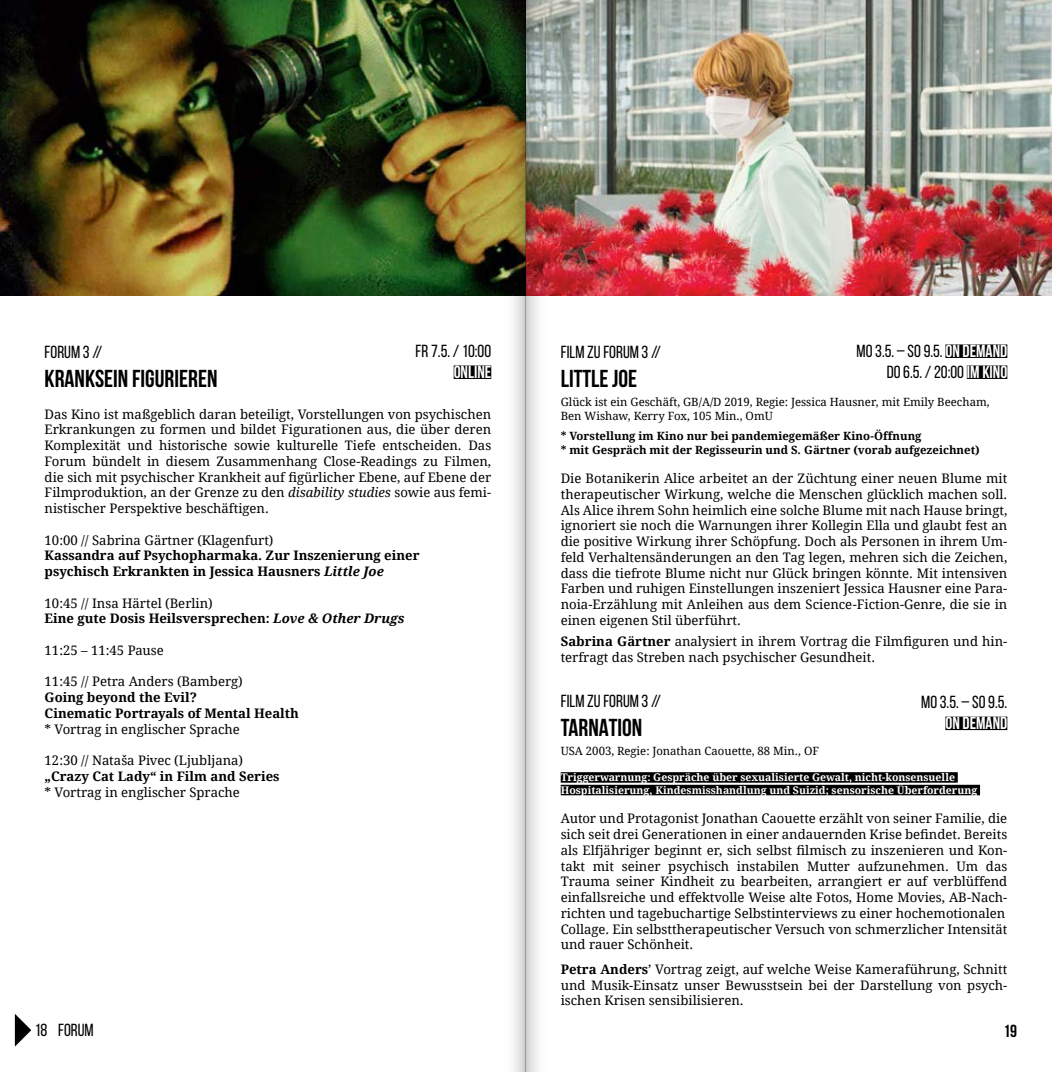
<style>
.page{position:relative;width:1052px;height:1072px;background:#fff}
.page>*{position:absolute;margin:0;border:0;box-sizing:border-box;transform-origin:0 0}
.t1{font:700 24.5px "Bebas Neue";color:#000}
.t2{font:17.5px/21px "Bebas Neue";color:#000;text-align:right}
.t3{font:700 17.5px "Bebas Neue";color:#fff}
.t4{font:700 17.5px "Bebas Neue";color:#000}
.t5{font:13.12px/15.8px "Droid Serif";color:#000;text-align:justify}
.t6{font:700 13.12px/15.8px "Droid Serif";color:#000}
.t7{font:11.38px/13.7px "Droid Serif";color:#000}
.t8{font:700 11.38px/13.7px "Droid Serif";color:#000}
.t9{font:700 10.5px/12.6px "Droid Serif";color:#fff}
.s1{font-style:italic}
.s2{font-weight:400}
.s3{font-weight:700;color:#fff}
.s4{font-weight:700}
</style>
<div class="page">
<img style="left:0;top:0;width:1052px;height:296px">
<svg style="left:15px;top:1014px;width:16px;height:32px"></svg>
<div style="left:454px;top:365px;width:37px;height:14px;background:#000"></div>
<div style="left:561px;top:772px;width:396px;height:10px;background:#000"></div>
<div style="left:561px;top:784px;width:419px;height:11px;background:#000"></div>
<div style="left:945px;top:344px;width:62px;height:14px;background:#000"></div>
<div style="left:967px;top:365px;width:40px;height:14px;background:#000"></div>
<div style="left:945px;top:716px;width:62px;height:14px;background:#000"></div>
<svg style="left:502px;top:0;width:23px;height:1071px"></svg>
<svg style="left:525px;top:0;width:22px;height:1071px"></svg>
<h2 class="t2" style="left:416px;top:340px;width:77px">FR 7.5. / 10:00</h2>
<h2 class="t3" style="left:454px;top:362px;width:39px">ONLINE</h2>
<h2 class="t2" style="left:45px;top:341px;width:59px">FORUM 3 //</h2>
<h1 class="t1" style="left:45px;top:365px;width:174px">KRANKSEIN FIGURIEREN</h1>
<p class="t5" style="left:45px;top:406px;width:448px">Das Kino ist maßgeblich daran beteiligt, Vorstellungen von psychischen Erkrankungen zu formen und bildet Figurationen aus, die über deren Komplexität und historische sowie kulturelle Tiefe entscheiden. Das Forum bündelt in diesem Zusammenhang Close-Readings zu Filmen, die sich mit psychischer Krankheit auf figürlicher Ebene, auf Ebene der Filmproduktion, an der Grenze zu den <span class="s1">disability studies</span> sowie aus femi&shy;nistischer Perspektive beschäftigen.</p>
<p class="t5" style="left:45px;top:532px;width:230px">10:00 // Sabrina Gärtner (Klagenfurt)</p>
<p class="t6" style="left:45px;top:547px;width:376px">Kassandra auf Psychopharmaka. Zur Inszenierung einer psychisch Erkrankten in Jessica Hausners <span class="s1">Little Joe</span></p>
<p class="t6" style="left:45px;top:595px;width:361px"><span class="s2">10:45 // Insa Härtel (Berlin)<br></span>Eine gute Dosis Heilsversprechen: <span class="s1">Love &amp; Other Drugs</span></p>
<p class="t5" style="left:45px;top:642px;width:121px">11:25 – 11:45 Pause</p>
<p class="t5" style="left:45px;top:673px;width:200px">11:45 // Petra Anders (Bamberg)</p>
<p class="t6" style="left:45px;top:689px;width:256px">Going beyond the Evil?<br>Cinematic Portrayals of Mental Health</p>
<p class="t5" style="left:45px;top:721px;width:197px">* Vortrag in englischer Sprache</p>
<p class="t5" style="left:45px;top:752px;width:200px">12:30 // Nataša Pivec (Ljubljana)</p>
<p class="t6" style="left:45px;top:768px;width:236px">„Crazy Cat Lady“ in Film and Series</p>
<p class="t5" style="left:45px;top:784px;width:197px">* Vortrag in englischer Sprache</p>
<h2 class="t2" style="left:856px;top:340px;width:152px">MO 3.5. – SO 9.5. <span class="s3">ON DEMAND<br></span>DO 6.5. / 20:00 <span class="s3">IM KINO</span></h2>
<h2 class="t2" style="left:561px;top:341px;width:102px">FILM ZU FORUM 3 //</h2>
<h1 class="t1" style="left:561px;top:365px;width:78px">LITTLE JOE</h1>
<p class="t7" style="left:561px;top:395px;width:430px">Glück ist ein Geschäft, GB/A/D 2019, Regie: Jessica Hausner, mit Emily Beecham,<br>Ben Wishaw, Kerry Fox, 105 Min., OmU</p>
<p class="t8" style="left:561px;top:429px;width:421px">* Vorstellung im Kino nur bei pandemiegemäßer Kino-Öffnung<br>* mit Gespräch mit der Regisseurin und S. Gärtner (vorab aufgezeichnet)</p>
<p class="t5" style="left:561px;top:470px;width:448px">Die Botanikerin Alice arbeitet an der Züchtung einer neuen Blume mit therapeutischer Wirkung, welche die Menschen glücklich machen soll.<br>Als Alice ihrem Sohn heimlich eine solche Blume mit nach Hause bringt, ignoriert sie noch die Warnungen ihrer Kollegin Ella und glaubt fest an die positive Wirkung ihrer Schöpfung. Doch als Personen in ihrem Um&shy;feld Verhaltensänderungen an den Tag legen, mehren sich die Zeichen, dass die tiefrote Blume nicht nur Glück bringen könnte. Mit intensiven Farben und ruhigen Einstellungen inszeniert Jessica Hausner eine Para&shy;noia-Erzählung mit Anleihen aus dem Science-Fiction-Genre, die sie in einen eigenen Stil überführt.</p>
<p class="t5" style="left:561px;top:633px;width:448px"><span class="s4">Sabrina Gärtner</span> analysiert in ihrem Vortrag die Filmfiguren und hin&shy;terfragt das Streben nach psychischer Gesundheit.</p>
<h2 class="t2" style="left:561px;top:690px;width:102px">FILM ZU FORUM 3 //</h2>
<h1 class="t1" style="left:561px;top:714px;width:83px">TARNATION</h1>
<p class="t7" style="left:561px;top:744px;width:260px">USA 2003, Regie: Jonathan Caouette, 88 Min., OF</p>
<p class="t9" style="left:561px;top:771px;width:418px">Triggerwarnung: Gespräche über sexualisierte Gewalt, nicht-konsensuelle<br>Hospitalisierung, Kindesmisshandlung und Suizid; sensorische Überforderung</p>
<p class="t5" style="left:561px;top:810px;width:448px;text-align:left">Autor und Protagonist Jonathan Caouette erzählt von seiner Familie, die sich seit drei Generationen in einer andauernden Krise befindet. Bereits als Elfjähriger beginnt er, sich selbst filmisch zu inszenieren und Kon&shy;takt mit seiner psychisch instabilen Mutter aufzunehmen. Um das Trauma seiner Kindheit zu bearbeiten, arrangiert er auf verblüffend einfallsreiche und effektvolle Weise alte Fotos, Home Movies, AB-Nach&shy;richten und tagebuchartige Selbstinterviews zu einer hochemotionalen Collage. Ein selbsttherapeutischer Versuch von schmerzlicher Intensität und rauer Schönheit.</p>
<p class="t5" style="left:561px;top:961px;width:448px"><span class="s4">Petra Anders</span>’ Vortrag zeigt, auf welche Weise Kameraführung, Schnitt und Musik-Einsatz unser Bewusstsein bei der Darstellung von psych&shy;ischen Krisen sensibilisieren.</p>
<h2 class="t2" style="left:921px;top:691px;width:88px">MO 3.5. – SO 9.5.</h2>
<h2 class="t3" style="left:945px;top:713px;width:63px">ON DEMAND</h2>
<h2 class="t2" style="left:35px;top:1019px;width:14px">18</h2>
<h2 class="t2" style="left:58px;top:1019px;width:37px">FORUM</h2>
<h2 class="t4" style="left:1003px;top:1021px;width:15px">19</h2>
</div>
